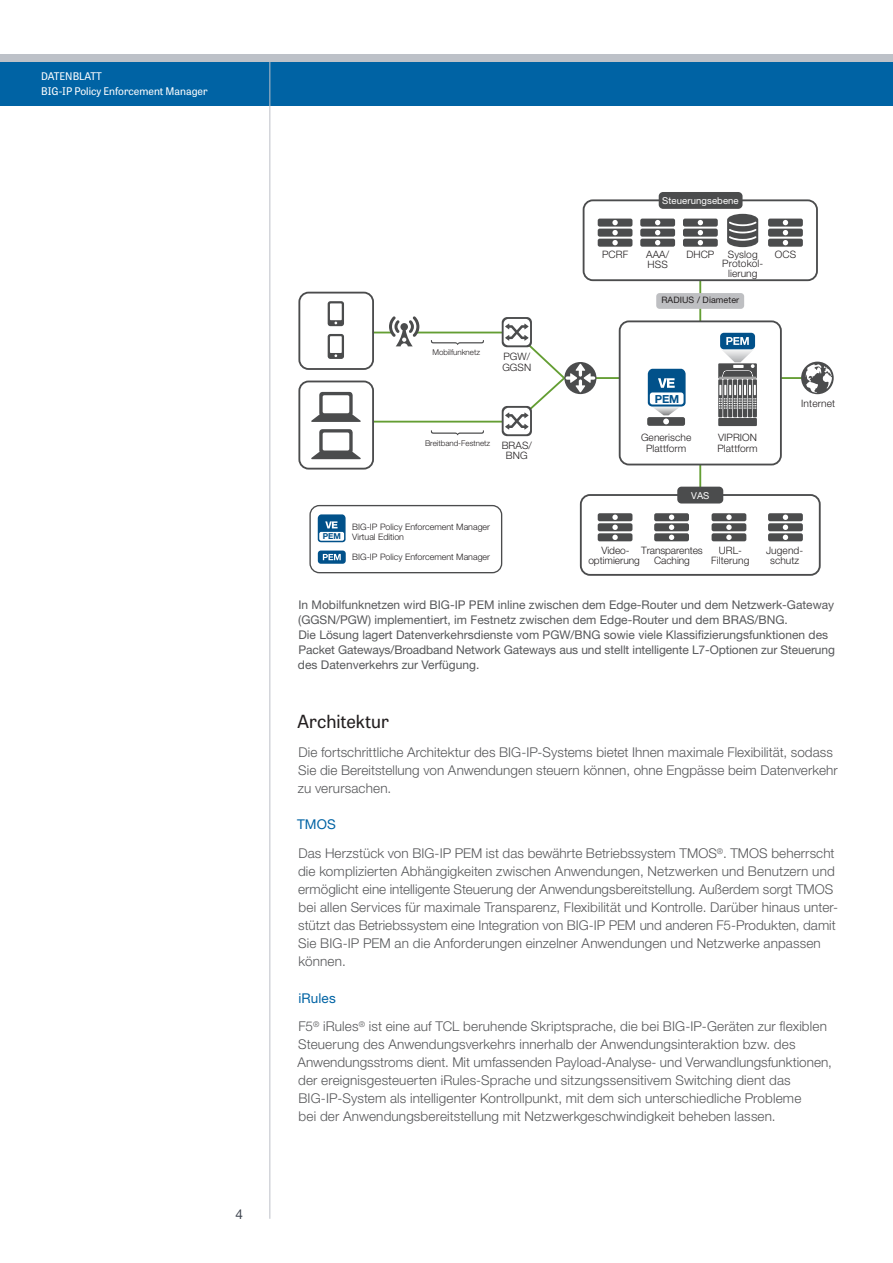
<style>
.page{position:relative;width:893px;height:1263px;background:#fff}
.page>*{position:absolute;margin:0;border:0;box-sizing:border-box;transform-origin:0 0}
.t1{font:18px "Tablet Gothic";color:#231f20}
.t2{font:300 13.5px/18px "Helvetica Neue LT Std";letter-spacing:.005em;color:#57585a}
.t3{font:13.5px "Helvetica Neue LT Std";color:#3e444f}
.t4{font:12px/15px "Helvetica Neue LT Std";color:#57585a}
.t5{font:700 11.1px "Helvetica Neue LT Std";color:#01518a}
.t6{font:10.5px/15px "Tablet Gothic";color:#fff}
.t7{font:300 10.2px/10.2px "Helvetica Neue LT Std";letter-spacing:.01em;color:#231f20;text-align:center}
.t8{font:300 10.2px/10.2px "Helvetica Neue LT Std";letter-spacing:-.01em;color:#231f20;text-align:center}
.t9{font:9.6px "Helvetica Neue LT Std";letter-spacing:.01em;color:#fff}
.t10{font:300 8.85px/10.6px "Helvetica Neue LT Std";color:#231f20}
.t11{font:8.85px "Helvetica Neue LT Std";letter-spacing:.01em;color:#231f20}
.t12{font:700 8.25px "Helvetica Neue LT Std";color:#01518a}
.t13{font:300 7.95px "Helvetica Neue LT Std";color:#231f20}
.s1{font-weight:400;color:#0063a4}
</style>
<div class="page">
<div style="left:0;top:56px;width:893px;height:50px;background:#0063a4"></div>
<div style="left:0;top:54px;width:893px;height:7px;background:#bdc1c8"></div>
<hr style="left:269px;top:106px;width:1px;height:1113px;background:#bdc1c8">
<hr style="left:269px;top:54px;width:1px;height:52px;background:#bdc1c8">
<hr style="left:699px;top:465px;width:2px;height:27px;background:#649e33">
<hr style="left:699px;top:280px;width:2px;height:42px;background:#649e33">
<hr style="left:781px;top:377px;width:24px;height:2px;background:#649e33">
<hr style="left:416px;top:332px;width:86px;height:1px;background:#649e33">
<hr style="left:373px;top:421px;width:129px;height:2px;background:#649e33">
<hr style="left:596px;top:377px;width:24px;height:2px;background:#649e33">
<div style="left:298px;top:292px;width:76px;height:78px;border:2px solid #4b4c4d;border-radius:9px"></div>
<div style="left:298px;top:381px;width:76px;height:88px;border:2px solid #4b4c4d;border-radius:9px"></div>
<svg style="left:311px;top:392px;width:50px;height:30px"></svg>
<svg style="left:311px;top:429px;width:50px;height:30px"></svg>
<svg style="left:328px;top:334px;width:16px;height:25px"></svg>
<svg style="left:328px;top:301px;width:16px;height:25px"></svg>
<div style="left:619px;top:320px;width:163px;height:145px;border:2px solid #4b4c4d;border-radius:9px"></div>
<svg style="left:502px;top:317px;width:94px;height:119px"></svg>
<svg style="left:373px;top:316px;width:46px;height:30px"></svg>
<svg style="left:801px;top:362px;width:33px;height:32px"></svg>
<svg style="left:431px;top:340px;width:53px;height:5px"></svg>
<svg style="left:431px;top:430px;width:53px;height:5px"></svg>
<div style="left:583px;top:199px;width:235px;height:82px;border:2px solid #4b4c4d;border-radius:9px"></div>
<div style="left:659px;top:192px;width:83px;height:17px;background:#4b4c4d;border-radius:4px"></div>
<svg style="left:727px;top:214px;width:31px;height:33px"></svg>
<svg style="left:598px;top:219px;width:34px;height:28px"></svg>
<svg style="left:640px;top:219px;width:35px;height:28px"></svg>
<svg style="left:683px;top:219px;width:35px;height:28px"></svg>
<svg style="left:768px;top:219px;width:35px;height:28px"></svg>
<div style="left:580px;top:494px;width:241px;height:82px;border:2px solid #4b4c4d;border-radius:9px"></div>
<div style="left:677px;top:487px;width:46px;height:16px;background:#4b4c4d;border-radius:4px"></div>
<svg style="left:598px;top:513px;width:34px;height:28px"></svg>
<svg style="left:654px;top:513px;width:35px;height:28px"></svg>
<svg style="left:712px;top:513px;width:34px;height:28px"></svg>
<svg style="left:768px;top:513px;width:35px;height:28px"></svg>
<div style="left:656px;top:293px;width:88px;height:16px;background:#bebfc2;border-radius:3px"></div>
<svg style="left:318px;top:514px;width:28px;height:28px"></svg>
<svg style="left:647px;top:369px;width:39px;height:57px"></svg>
<div style="left:720px;top:333px;width:35px;height:16px;background:#01518a;border-radius:4px"></div>
<div style="left:318px;top:550px;width:28px;height:14px;background:#01518a;border-radius:3px"></div>
<svg style="left:323px;top:554px;width:18px;height:6px"></svg>
<svg style="left:718px;top:337px;width:39px;height:89px"></svg>
<div style="left:309px;top:505px;width:193px;height:68px;border:1px solid #4b4c4d;border-radius:9px"></div>
<p class="t6" style="left:41px;top:69px;width:168px">DATENBLATT<br>BIG-IP Policy Enforcement Manager</p>
<p class="t3" style="left:235px;top:1206px;width:9px">4</p>
<p class="t9" style="left:662px;top:195px;width:78px">Steuerungsebene</p>
<p class="t7" style="left:686px;top:249px;width:30px">DHCP</p>
<p class="t7" style="left:775px;top:249px;width:23px">OCS</p>
<p class="t7" style="left:602px;top:249px;width:28px">PCRF</p>
<p class="t7" style="left:646px;top:249px;width:24px;text-align:left">AAA/<br>HSS</p>
<p class="t7" style="left:722px;top:250px;width:43px;line-height:9.3px">Syslog<br>Protokol&shy;lierung</p>
<p class="t11" style="left:661px;top:295px;width:79px">RADIUS / Diameter</p>
<p class="t13" style="left:432px;top:348px;width:49px">Mobilfunknetz</p>
<p class="t7" style="left:502px;top:351px;width:30px;text-align:left">PGW/<br>GGSN</p>
<p class="t5" style="left:655px;top:392px;width:26px">PEM</p>
<p class="t13" style="left:425px;top:438px;width:67px">Breitband-Festnetz</p>
<p class="t7" style="left:641px;top:432px;width:52px;line-height:11.1px">Generische<br>Plattform</p>
<p class="t7" style="left:718px;top:432px;width:41px">VIPRION</p>
<p class="t7" style="left:502px;top:440px;width:32px">BRAS/</p>
<p class="t7" style="left:717px;top:443px;width:42px">Plattform</p>
<p class="t7" style="left:506px;top:450px;width:23px">BNG</p>
<p class="t7" style="left:801px;top:398px;width:35px">Internet</p>
<p class="t12" style="left:323px;top:531px;width:20px">PEM</p>
<p class="t10" style="left:352px;top:521px;width:139px">BIG-IP Policy Enforcement Manager<br>Virtual Edition</p>
<p class="t10" style="left:352px;top:551px;width:139px">BIG-IP Policy Enforcement Manager</p>
<p class="t9" style="left:691px;top:489px;width:20px">VAS</p>
<p class="t7" style="left:588px;top:545px;width:53px">Video&shy;optimierung</p>
<p class="t8" style="left:641px;top:545px;width:63px">Transparentes<br>Caching</p>
<p class="t7" style="left:711px;top:545px;width:40px">URL-<br>Filterung</p>
<p class="t7" style="left:766px;top:545px;width:39px">Jugend&shy;schutz</p>
<p class="t4" style="left:298px;top:597px;width:538px">In Mobilfunknetzen wird BIG-IP PEM inline zwischen dem Edge-Router und dem Netzwerk-Gateway (GGSN/PGW) implementiert, im Festnetz zwischen dem Edge-Router und dem BRAS/BNG.<br>Die Lösung lagert Datenverkehrsdienste vom PGW/BNG sowie viele Klassifizierungsfunktionen des Packet Gateways/Broadband Network Gateways aus und stellt intelligente L7-Optionen zur Steuerung des Datenverkehrs zur Verfügung.</p>
<h1 class="t1" style="left:297px;top:709px;width:93px">Architektur</h1>
<p class="t2" style="left:298px;top:742px;width:541px">Die fortschrittliche Architektur des BIG-IP-Systems bietet Ihnen maximale Flexibilität, sodass<br>Sie die Bereitstellung von Anwendungen steuern können, ohne Engpässe beim Datenverkehr zu verursachen.</p>
<p class="t2" style="left:297px;top:810px;width:539px;line-height:28.8px"><span class="s1">TMOS<br></span>Das Herzstück von BIG-IP PEM ist das bewährte Betriebssystem TMOS<sup>®</sup>. TMOS beherrscht</p>
<p class="t2" style="left:298px;top:862px;width:540px">die komplizierten Abhängigkeiten zwischen Anwendungen, Netzwerken und Benutzern und ermöglicht eine intelligente Steuerung der Anwendungsbereitstellung. Außerdem sorgt TMOS bei allen Services für maximale Transparenz, Flexibilität und Kontrolle. Darüber hinaus unter&shy;stützt das Betriebssystem eine Integration von BIG-IP PEM und anderen F5-Produkten, damit Sie BIG-IP PEM an die Anforderungen einzelner Anwendungen und Netzwerke anpassen können.</p>
<p class="t2" style="left:298px;top:983px;width:530px;line-height:28.8px"><span class="s1">iRules<br></span>F5<sup>®</sup> iRules<sup>®</sup> ist eine auf TCL beruhende Skriptsprache, die bei BIG-IP-Geräten zur flexiblen</p>
<p class="t2" style="left:298px;top:1035px;width:536px">Steuerung des Anwendungsverkehrs innerhalb der Anwendungsinteraktion bzw. des Anwendungsstroms dient. Mit umfassenden Payload-Analyse- und Verwandlungsfunktionen, der ereignisgesteuerten iRules-Sprache und sitzungssensitivem Switching dient das BIG-IP-System als intelligenter Kontrollpunkt, mit dem sich unterschiedliche Probleme<br>bei der Anwendungsbereitstellung mit Netzwerkgeschwindigkeit beheben lassen.</p>
</div>
